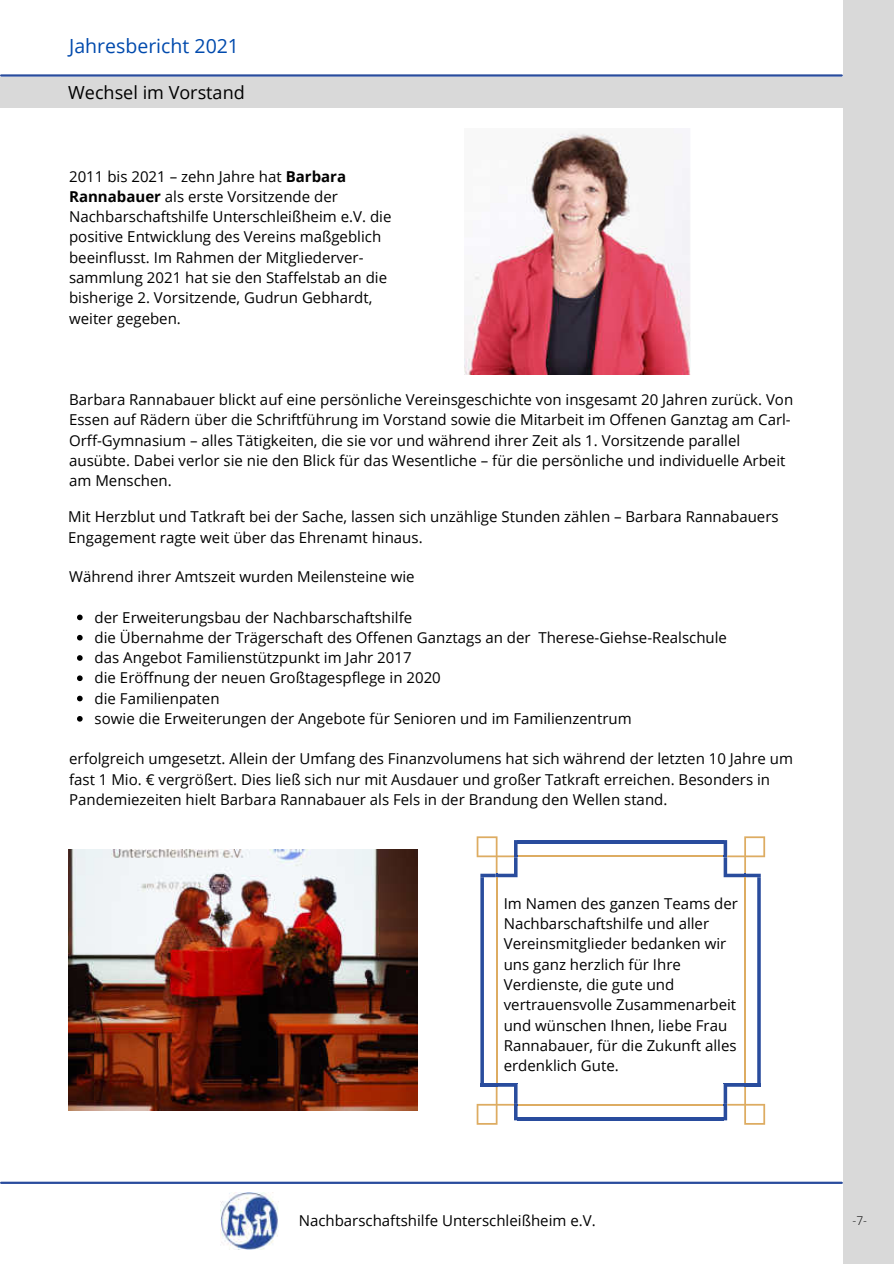
<style>
.page{position:relative;width:894px;height:1264px;background:#fff}
.page>*{position:absolute;margin:0;border:0;box-sizing:border-box;transform-origin:0 0}
.t1{font:19.5px "Open Sans";color:#004aad}
.t2{font:18px "Open Sans";color:#000}
.t3{font:15px/20.2px "Open Sans";color:#000}
.t4{font:300 12px "Open Sans";color:#000}
.s1{font-weight:700}
</style>
<div class="page">
<div style="left:842px;top:0;width:51px;height:1263px;background:#d9d9d9"></div>
<hr style="left:1px;top:74px;width:840px;height:3px;background:#294c9d">
<img style="left:221px;top:1192px;width:57px;height:56px">
<hr style="left:1px;top:1181px;width:840px;height:2px;background:#294c9d">
<img style="left:464px;top:131px;width:226px;height:243px">
<div style="left:0;top:77px;width:842px;height:30px;background:#d9d9d9"></div>
<img style="left:68px;top:849px;width:349px;height:261px">
<hr style="left:517px;top:1103px;width:206px;height:2px;background:#ddac62">
<svg style="left:517px;top:1116px;width:206px;height:4px"></svg>
<hr style="left:517px;top:855px;width:206px;height:2px;background:#ddac62">
<hr style="left:517px;top:840px;width:206px;height:3px;background:#294c9d">
<svg style="left:723px;top:836px;width:41px;height:288px"></svg>
<svg style="left:476px;top:836px;width:41px;height:288px"></svg>
<svg style="left:77px;top:614px;width:6px;height:6px"></svg>
<svg style="left:77px;top:635px;width:6px;height:5px"></svg>
<svg style="left:77px;top:655px;width:6px;height:5px"></svg>
<svg style="left:77px;top:675px;width:6px;height:6px"></svg>
<svg style="left:77px;top:695px;width:6px;height:6px"></svg>
<svg style="left:77px;top:716px;width:6px;height:5px"></svg>
<h1 class="t1" style="left:69px;top:33px;width:171px">Jahresbericht 2021</h1>
<p class="t2" style="left:68px;top:80px;width:178px">Wechsel im Vorstand</p>
<p class="t3" style="left:69px;top:166px;width:324px">2011 bis 2021 – zehn Jahre hat <span class="s1">Barbara Rannabauer</span> als erste Vorsitzende der Nachbarschaftshilfe Unterschleißheim e.V. die positive Entwicklung des Vereins maßgeblich beeinflusst. Im Rahmen der Mitgliederver&shy;sammlung 2021 hat sie den Staffelstab an die bisherige 2. Vorsitzende, Gudrun Gebhardt, weiter gegeben.</p>
<p class="t3" style="left:69px;top:389px;width:725px">Barbara Rannabauer blickt auf eine persönliche Vereinsgeschichte von insgesamt 20 Jahren zurück. Von Essen auf Rädern über die Schriftführung im Vorstand sowie die Mitarbeit im Offenen Ganztag am Carl-Orff-Gymnasium – alles Tätigkeiten, die sie vor und während ihrer Zeit als 1. Vorsitzende parallel ausübte. Dabei verlor sie nie den Blick für das Wesentliche – für die persönliche und individuelle Arbeit am Menschen.</p>
<p class="t3" style="left:68px;top:506px;width:711px">Mit Herzblut und Tatkraft bei der Sache, lassen sich unzählige Stunden zählen – Barbara Rannabauers<br>Engagement ragte weit über das Ehrenamt hinaus.</p>
<p class="t3" style="left:69px;top:566px;width:347px">Während ihrer Amtszeit wurden Meilensteine wie</p>
<p class="t3" style="left:95px;top:606px;width:633px">der Erweiterungsbau der Nachbarschaftshilfe<br>die Übernahme der Trägerschaft des Offenen Ganztags an der Therese-Giehse-Realschule das Angebot Familienstützpunkt im Jahr 2017<br>die Eröffnung der neuen Großtagespflege in 2020<br>die Familienpaten<br>sowie die Erweiterungen der Angebote für Senioren und im Familienzentrum</p>
<p class="t3" style="left:69px;top:748px;width:725px">erfolgreich umgesetzt. Allein der Umfang des Finanzvolumens hat sich während der letzten 10 Jahre um fast 1 Mio. € vergrößert. Dies ließ sich nur mit Ausdauer und großer Tatkraft erreichen. Besonders in<br>Pandemiezeiten hielt Barbara Rannabauer als Fels in der Brandung den Wellen stand.</p>
<p class="t3" style="left:503px;top:893px;width:236px">Im Namen des ganzen Teams der<br>Nachbarschaftshilfe und aller<br>Vereinsmitglieder bedanken wir uns ganz herzlich für Ihre<br>Verdienste, die gute und vertrauensvolle Zusammenarbeit und wünschen Ihnen, liebe Frau<br>Rannabauer, für die Zukunft alles erdenklich Gute.</p>
<p class="t3" style="left:298px;top:1210px;width:298px">Nachbarschaftshilfe Unterschleißheim e.V.</p>
<p class="t4" style="left:852px;top:1212px;width:16px">-7-</p>
</div>
